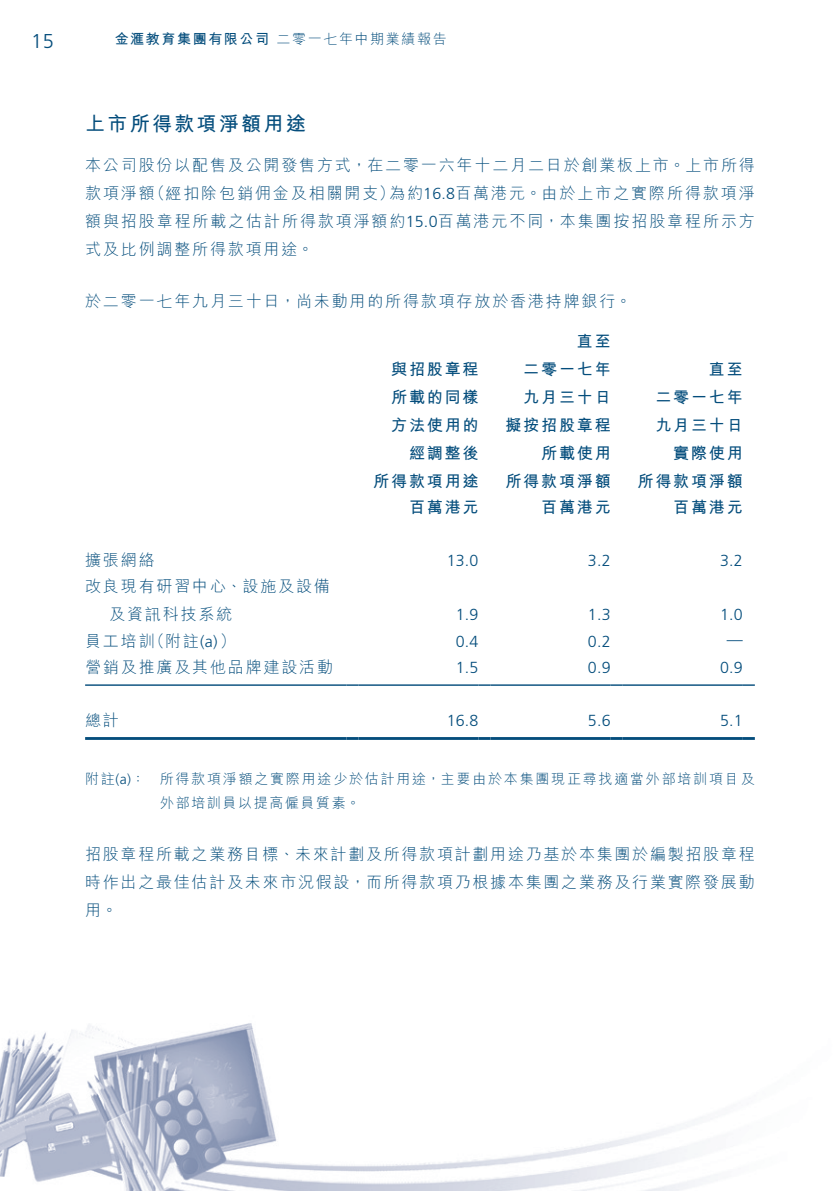
<style>
.page{position:relative;width:840px;height:1191px;background:#fff}
.page>*{position:absolute;margin:0;border:0;box-sizing:border-box;transform-origin:0 0}
._03_H1{font:700 20px "M Hei HK";letter-spacing:.115em;color:#044d7c}
.t1{font:300 20px "Frutiger LT Std";color:#044d7c}
._01_Body_Text{font:300 16px/28px "M Hei HK";letter-spacing:.115em;color:#044d7c;text-align:justify}
._31_table_tab_6pt{font:700 16px/28px "M Hei HK";letter-spacing:.115em;color:#044d7c;text-align:right}
._15_Table_Stub{font:300 16px/28px "M Hei HK";letter-spacing:.115em;color:#044d7c}
._31_table_tab_6pt-2{font:300 16px "Frutiger LT Std";color:#044d7c}
._21_IN0__Note{font:300 14px/24px "M Hei HK";letter-spacing:.125em;color:#044d7c}
.s1{font-weight:700}
.s2{font-family:"Frutiger LT Std"}
</style>
<div class="page">
<img style="left:0;top:684px;width:755px;height:507px">
<hr style="left:85px;top:684px;width:261px;height:2px;background:#044d7c">
<svg style="left:346px;top:684px;width:12px;height:2px"></svg>
<hr style="left:358px;top:684px;width:120px;height:2px;background:#044d7c">
<svg style="left:478px;top:684px;width:12px;height:2px"></svg>
<hr style="left:490px;top:684px;width:120px;height:2px;background:#044d7c">
<svg style="left:610px;top:684px;width:12px;height:2px"></svg>
<hr style="left:622px;top:684px;width:120px;height:2px;background:#044d7c">
<svg style="left:742px;top:684px;width:12px;height:2px"></svg>
<hr style="left:85px;top:737px;width:261px;height:3px;background:#044d7c">
<svg style="left:346px;top:737px;width:12px;height:3px"></svg>
<hr style="left:358px;top:737px;width:120px;height:3px;background:#044d7c">
<svg style="left:478px;top:737px;width:12px;height:3px"></svg>
<hr style="left:490px;top:737px;width:120px;height:3px;background:#044d7c">
<svg style="left:610px;top:737px;width:12px;height:3px"></svg>
<hr style="left:622px;top:737px;width:120px;height:3px;background:#044d7c">
<svg style="left:742px;top:737px;width:12px;height:3px"></svg>
<p class="t1" style="left:31px;top:30px;width:24px">15</p>
<p class="_21_IN0__Note" style="left:115px;top:26px;width:333px"><span class="s1">金滙教育集團有限公司</span>二零一七年中期業績報告</p>
<p class="_03_H1" style="left:85px;top:109px;width:222px">上市所得款項淨額用途</p>
<p class="_01_Body_Text" style="left:85px;top:150px;width:671px">本公司股份以配售及公開發售方式，在二零一六年十二月二日於創業板上市。上市所得款項淨額（經扣除包銷佣金及相關開支）為約<span class="s2">16.8</span>百萬港元。由於上市之實際所得款項淨額與招股章程所載之估計所得款項淨額約<span class="s2">15.0</span>百萬港元不同，本集團按招股章程所示方式及比例調整所得款項用途。</p>
<p class="_01_Body_Text" style="left:85px;top:286px;width:547px">於二零一七年九月三十日，尚未動用的所得款項存放於香港持牌銀行。</p>
<p class="_31_table_tab_6pt" style="left:373px;top:354px;width:107px">與招股章程所載的同樣方法使用的經調整後<br>所得款項用途</p>
<p class="_31_table_tab_6pt" style="left:505px;top:326px;width:107px">直至<br>二零一七年九月三十日擬按招股章程所載使用<br>所得款項淨額</p>
<p class="_31_table_tab_6pt" style="left:637px;top:354px;width:107px">直至<br>二零一七年九月三十日實際使用<br>所得款項淨額</p>
<p class="_31_table_tab_6pt" style="left:409px;top:492px;width:71px">百萬港元</p>
<p class="_31_table_tab_6pt" style="left:541px;top:492px;width:71px">百萬港元</p>
<p class="_31_table_tab_6pt" style="left:673px;top:492px;width:71px">百萬港元</p>
<p class="_15_Table_Stub" style="left:85px;top:545px;width:71px">擴張網絡</p>
<p class="_31_table_tab_6pt-2" style="left:446px;top:551px;width:33px">13.0</p>
<p class="_31_table_tab_6pt-2" style="left:587px;top:551px;width:24px">3.2</p>
<p class="_31_table_tab_6pt-2" style="left:719px;top:551px;width:24px">3.2</p>
<p class="_15_Table_Stub" style="left:109px;top:572px;width:222px;text-indent:-24px">改良現有研習中心、設施及設備及資訊科技系統</p>
<p class="_31_table_tab_6pt-2" style="left:455px;top:606px;width:24px">1.9</p>
<p class="_31_table_tab_6pt-2" style="left:587px;top:606px;width:24px">1.3</p>
<p class="_31_table_tab_6pt-2" style="left:719px;top:606px;width:24px">1.0</p>
<p class="_15_Table_Stub" style="left:85px;top:626px;width:152px">員工培訓（附註<span class="s2">(a)</span>）</p>
<p class="_31_table_tab_6pt-2" style="left:455px;top:632px;width:24px">0.4</p>
<p class="_31_table_tab_6pt-2" style="left:587px;top:632px;width:24px">0.2</p>
<p class="_31_table_tab_6pt-2" style="left:726px;top:630px;width:17px">—</p>
<p class="_15_Table_Stub" style="left:85px;top:652px;width:249px">營銷及推廣及其他品牌建設活動</p>
<p class="_31_table_tab_6pt-2" style="left:455px;top:658px;width:24px">1.5</p>
<p class="_31_table_tab_6pt-2" style="left:587px;top:658px;width:24px">0.9</p>
<p class="_31_table_tab_6pt-2" style="left:719px;top:658px;width:24px">0.9</p>
<p class="_15_Table_Stub" style="left:85px;top:706px;width:35px">總計</p>
<p class="_31_table_tab_6pt-2" style="left:446px;top:712px;width:33px">16.8</p>
<p class="_31_table_tab_6pt-2" style="left:587px;top:712px;width:24px">5.6</p>
<p class="_31_table_tab_6pt-2" style="left:719px;top:712px;width:24px">5.1</p>
<p class="_21_IN0__Note" style="left:160px;top:766px;width:595px;text-indent:-75px">附註<span class="s2">(a)</span>：　所得款項淨額之實際用途少於估計用途，主要由於本集團現正尋找適當外部培訓項目及外部培訓員以提高僱員質素。</p>
<p class="_01_Body_Text" style="left:85px;top:840px;width:670px">招股章程所載之業務目標、未來計劃及所得款項計劃用途乃基於本集團於編製招股章程時作出之最佳估計及未來市況假設，而所得款項乃根據本集團之業務及行業實際發展動用。</p>
</div>
